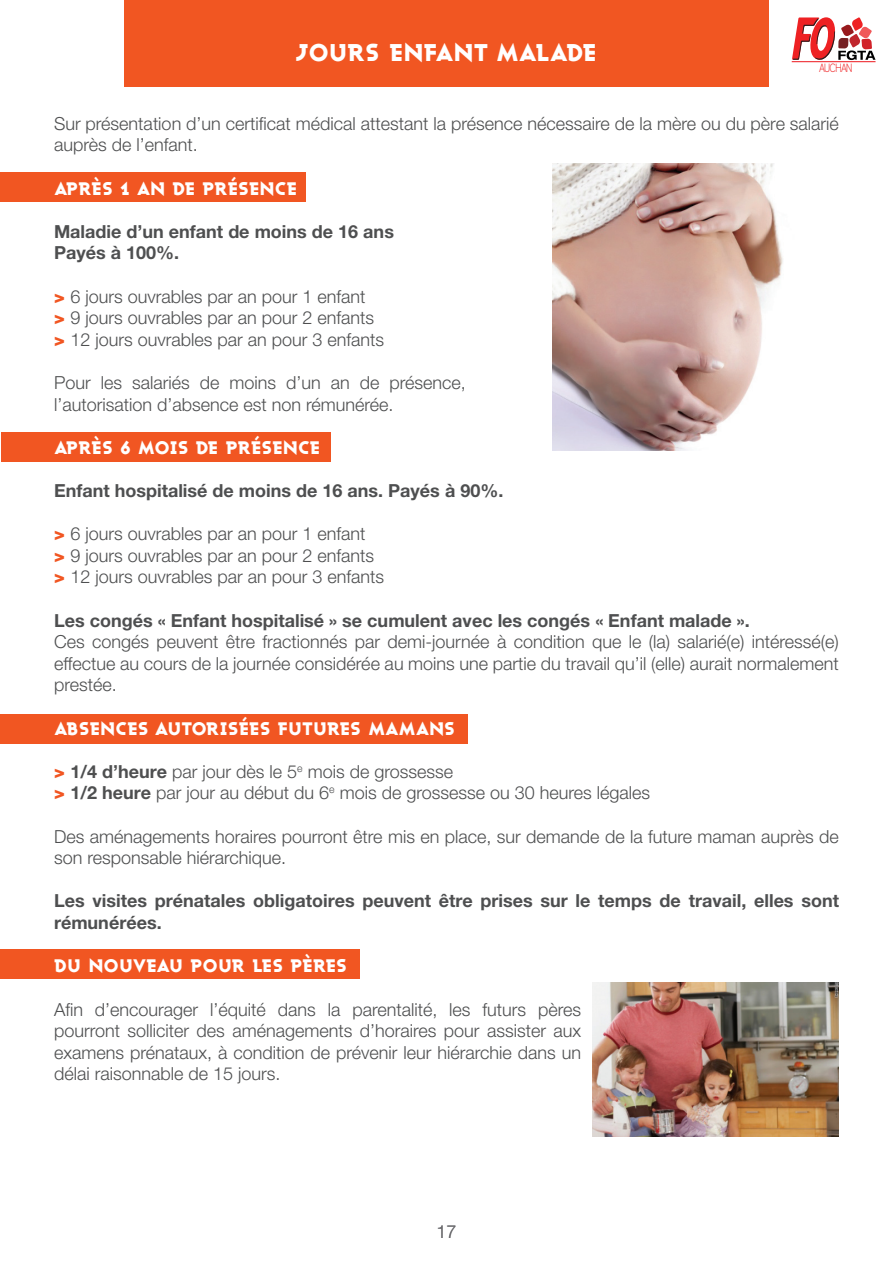
<style>
.page{position:relative;width:893px;height:1263px;background:#fff}
.page>*{position:absolute;margin:0;border:0;box-sizing:border-box;transform-origin:0 0}
.t1{font:900 24px "Ashby";color:#fff}
.t2{font:300 18px/21.6px "Helvetica Neue LT Pro";color:#4e4f50}
.t3{font:700 18px/21.6px "Helvetica Neue LT Pro";color:#4e4f50}
.t4{font:900 18px "Ashby";color:#fff}
.t5{font:300 18px "Helvetica Neue LT Pro";color:#6b6b6e}
.t6{font:700 condensed 12.3px "Walkway";color:#ee2123;scale:.94 1}
.s1{font-weight:800;color:#f15622}
.s2{font-weight:700}
</style>
<div class="page">
<div style="left:124px;top:0;width:645px;height:87px;background:#f15622"></div>
<svg style="left:792px;top:17px;width:83px;height:43px"></svg>
<hr style="left:792px;top:61px;width:83px;height:1px;background:#ee1d23">
<div style="left:1px;top:949px;width:359px;height:30px;background:#f15622"></div>
<div style="left:1px;top:432px;width:330px;height:30px;background:#f15622"></div>
<div style="left:0;top:714px;width:468px;height:30px;background:#f15622"></div>
<div style="left:0;top:173px;width:305px;height:29px;background:#f15622"></div>
<img style="left:553px;top:164px;width:230px;height:286px">
<img style="left:592px;top:983px;width:247px;height:153px">
<h1 class="t1" style="left:296px;top:36px;width:302px">JOURS ENFANT MALADE</h1>
<p class="t6" style="left:819px;top:61px;width:36px">AUCHAN</p>
<p class="t2" style="left:54px;top:112px;width:786px">Sur présentation d’un certificat médical attestant la présence nécessaire de la mère ou du père salarié auprès de l’enfant.</p>
<p class="t4" style="left:54px;top:176px;width:98px">APRÈS 1 AN</p>
<p class="t4" style="left:173px;top:176px;width:78px">DE PRÉSEN</p>
<p class="t4" style="left:275px;top:176px;width:22px">CE</p>
<p class="t3" style="left:54px;top:220px;width:341px">Maladie d’un enfant de moins de 16 ans<br>Payés à 100%.</p>
<p class="t2" style="left:54px;top:285px;width:332px"><span class="s1">&gt;</span> 6 jours ouvrables par an pour 1 enfant<br><span class="s1">&gt;</span> 9 jours ouvrables par an pour 2 enfants <span class="s1">&gt;</span> 12 jours ouvrables par an pour 3 enfants</p>
<p class="t2" style="left:54px;top:371px;width:413px">Pour les salariés de moins d’un an de présence, l’autorisation d’absence est non rémunérée.</p>
<p class="t4" style="left:54px;top:435px;width:220px">APRÈS 6 MOIS DE PRÉSEN</p>
<p class="t4" style="left:298px;top:435px;width:22px">CE</p>
<p class="t3" style="left:54px;top:479px;width:451px">Enfant hospitalisé de moins de 16 ans. Payés à 90%.</p>
<p class="t2" style="left:54px;top:523px;width:332px"><span class="s1">&gt;</span> 6 jours ouvrables par an pour 1 enfant<br><span class="s1">&gt;</span> 9 jours ouvrables par an pour 2 enfants <span class="s1">&gt;</span> 12 jours ouvrables par an pour 3 enfants</p>
<p class="t3" style="left:54px;top:609px;width:697px">Les congés « Enfant hospitalisé » se cumulent avec les congés « Enfant malade ».</p>
<p class="t2" style="left:54px;top:631px;width:786px;text-align:justify">Ces congés peuvent être fractionnés par demi-journée à condition que le (la) salarié(e) intéressé(e) effectue au cours de la journée considérée au moins une partie du travail qu’il (elle) aurait normalement prestée.</p>
<p class="t4" style="left:54px;top:716px;width:38px">ABSEN</p>
<p class="t4" style="left:115px;top:716px;width:54px">CES AUTOR</p>
<p class="t4" style="left:219px;top:716px;width:72px">ISÉES FUTURES</p>
<p class="t4" style="left:368px;top:716px;width:16px">MAMANS</p>
<p class="t2" style="left:54px;top:760px;width:598px"><span class="s1">&gt;</span> <span class="s2">1/4 d’heure</span> par jour dès le 5<sup>e</sup> mois de grossesse<br><span class="s1">&gt;</span> <span class="s2">1/2 heure</span> par jour au début du 6<sup>e</sup> mois de grossesse ou 30 heures légales</p>
<p class="t2" style="left:54px;top:825px;width:786px">Des aménagements horaires pourront être mis en place, sur demande de la future maman auprès de son responsable hiérarchique.</p>
<p class="t3" style="left:54px;top:890px;width:786px">Les visites prénatales obligatoires peuvent être prises sur le temps de travail, elles sont rémunérées.</p>
<p class="t4" style="left:54px;top:954px;width:295px">DU NOUVEAU POUR LES PÈRES</p>
<p class="t2" style="left:54px;top:998px;width:529px;text-align:justify">Afin d’encourager l’équité dans la parentalité, les futurs pères pourront solliciter des aménagements d’horaires pour assister aux examens prénataux, à condition de prévenir leur hiérarchie dans un délai raisonnable de 15 jours.</p>
<p class="t5" style="left:436px;top:1220px;width:22px">17</p>
</div>
